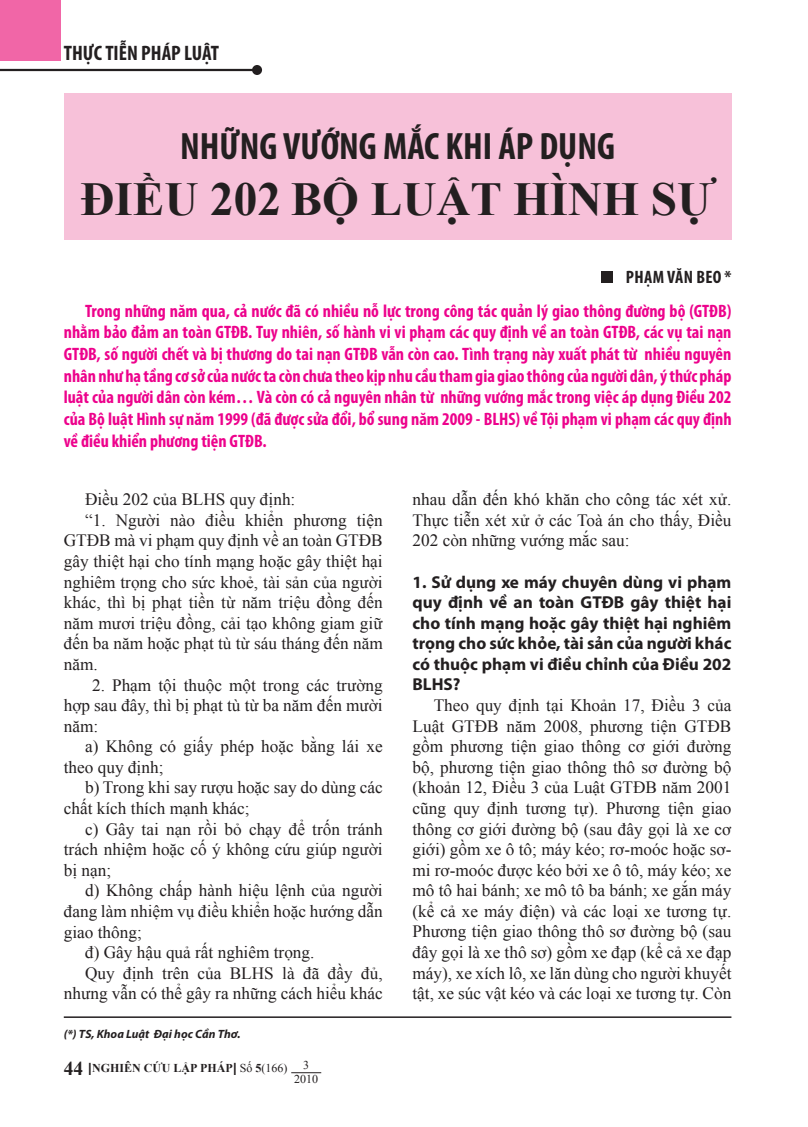
<style>
.page{position:relative;width:808px;height:1127px;background:#fff}
.page>*{position:absolute;margin:0;border:0;box-sizing:border-box;transform-origin:0 0}
.t1{font:700 47.25px "Times New Roman";color:#231f20}
.t2{font:700 condensed 38.25px "Myriad Pro";color:#231f20}
.t3{font:700 condensed 21px "Myriad Pro";color:#231f20}
.t4{font:700 condensed 18px/21.6px "Myriad Pro";color:#ed028c;text-align:justify}
.t5{font:700 condensed 18px "Myriad Pro";letter-spacing:.02em;color:#231f20}
.t6{font:17.25px/20.5px "Times New Roman";color:#231f20;text-align:justify}
.t7{font:700 17.25px/20.5px "Myriad Pro";color:#231f20;text-align:justify}
.t8{font:700 12px "Times New Roman";color:#231f20}
.t9{font:italic 700 12px "Myriad Pro";color:#231f20}
.t10{font:12px/14.4px "Times New Roman";color:#231f20;text-align:center}
.s1{font-size:19.5px}
.s2{font-family:"Myriad Pro";font-weight:400;font-size:18px}
.s3{font-weight:400}
</style>
<div class="page">
<hr style="left:291px;top:1072px;width:30px;height:1px;background:#231f20">
<hr style="left:0;top:69px;width:257px;height:2px;background:#231f20">
<div style="left:252px;top:65px;width:10px;height:10px;background:#231f20;border-radius:50%"></div>
<div style="left:0;top:0;width:60px;height:60px;background:#f166a7"></div>
<hr style="left:64px;top:1016px;width:667px;height:2px;background:#231f20">
<div style="left:601px;top:271px;width:11px;height:12px;background:#231f20"></div>
<div style="left:64px;top:94px;width:667px;height:146px;background:#f7c1d9"></div>
<p class="t3" style="left:64px;top:40px;width:157px">THỰC TIỄN PHÁP LUẬT</p>
<h2 class="t2" style="left:180px;top:122px;width:436px">NHỮNG VƯỚNG MẮC KHI ÁP DỤNG</h2>
<h1 class="t1" style="left:80px;top:166px;width:636px">ĐIỀU 202 BỘ LUẬT HÌNH SỰ</h1>
<p class="t5" style="left:626px;top:266px;width:19px">Phạm</p>
<p class="t5" style="left:667px;top:266px;width:66px">Văn Beo *</p>
<p class="t4" style="left:64px;top:300px;width:669px;text-indent:21px">Trong những năm qua, cả nước đã có nhiều nỗ lực trong công tác quản lý giao thông đường bộ (GTĐB) nhằm bảo đảm an toàn GTĐB. Tuy nhiên, số hành vi vi phạm các quy định về an toàn GTĐB, các vụ tai nạn GTĐB, số người chết và bị thương do tai nạn GTĐB vẫn còn cao. Tình trạng này xuất phát từ nhiều nguyên nhân như hạ tầng cơ sở của nước ta còn chưa theo kịp nhu cầu tham gia giao thông của người dân, ý thức pháp luật của người dân còn kém… Và còn có cả nguyên nhân từ những vướng mắc trong việc áp dụng Điều 202 của Bộ luật Hình sự năm 1999 (đã được sửa đổi, bổ sung năm 2009 - BLHS) về Tội phạm vi phạm các quy định về điều khiển phương tiện GTĐB.</p>
<p class="t6" style="left:85px;top:489px;width:212px">Điều 202 của BLHS quy định:</p>
<p class="t6" style="left:85px;top:509px;width:299px">“1. Người nào điều khiển phương tiện</p>
<p class="t6" style="left:64px;top:530px;width:320px">GTĐB mà vi phạm quy định về an toàn GTĐB</p>
<p class="t6" style="left:64px;top:551px;width:320px">gây thiệt hại cho tính mạng hoặc gây thiệt hại</p>
<p class="t6" style="left:64px;top:571px;width:320px">nghiêm trọng cho sức khoẻ, tài sản của người</p>
<p class="t6" style="left:64px;top:592px;width:320px">khác, thì bị phạt tiền từ năm triệu đồng đến</p>
<p class="t6" style="left:64px;top:612px;width:320px">năm mươi triệu đồng, cải tạo không giam giữ</p>
<p class="t6" style="left:64px;top:633px;width:320px">đến ba năm hoặc phạt tù từ sáu tháng đến năm</p>
<p class="t6" style="left:64px;top:654px;width:36px">năm.</p>
<p class="t6" style="left:64px;top:674px;width:320px;text-indent:28px">2. Phạm tội thuộc một trong các trường hợp sau đây, thì bị phạt tù từ ba năm đến mười năm:</p>
<p class="t6" style="left:64px;top:736px;width:320px;text-indent:21px">a) Không có giấy phép hoặc bằng lái xe theo quy định;</p>
<p class="t6" style="left:64px;top:777px;width:320px;text-indent:21px">b) Trong khi say rượu hoặc say do dùng các chất kích thích mạnh khác;</p>
<p class="t6" style="left:64px;top:818px;width:320px;text-indent:21px">c) Gây tai nạn rồi bỏ chạy để trốn tránh trách nhiệm hoặc cố ý không cứu giúp người bị nạn;</p>
<p class="t6" style="left:85px;top:880px;width:299px">d) Không chấp hành hiệu lệnh của người</p>
<p class="t6" style="left:64px;top:900px;width:320px">đang làm nhiệm vụ điều khiển hoặc hướng dẫn</p>
<p class="t6" style="left:64px;top:921px;width:80px">giao thông;</p>
<p class="t6" style="left:85px;top:942px;width:231px">đ) Gây hậu quả rất nghiêm trọng.</p>
<p class="t6" style="left:85px;top:962px;width:299px">Quy định trên của BLHS là đã đầy đủ,</p>
<p class="t6" style="left:64px;top:983px;width:320px">nhưng vẫn có thể gây ra những cách hiểu khác</p>
<p class="t9" style="left:64px;top:1026px;width:178px">(*) TS, Khoa Luật Đại học Cần Thơ.</p>
<p class="t8" style="left:64px;top:1060px;width:225px"><span class="s1">44</span> <span class="s2">I</span>NGHIÊN CỨU LẬP PHÁP<span class="s2">I</span> <span class="s3">Số</span> 5<span class="s3">(166)</span></p>
<p class="t10" style="left:294px;top:1057px;width:25px">3<br>2010</p>
<p class="t6" style="left:412px;top:489px;width:320px">nhau dẫn đến khó khăn cho công tác xét xử.<br>Thực tiễn xét xử ở các Toà án cho thấy, Điều 202 còn những vướng mắc sau:</p>
<p class="t7" style="left:412px;top:571px;width:320px">1. Sử dụng xe máy chuyên dùng vi phạm quy định về an toàn GTĐB gây thiệt hại cho tính mạng hoặc gây thiệt hại nghiêm trọng cho sức khỏe, tài sản của người khác có thuộc phạm vi điều chỉnh của Điều 202<br>BLHS?</p>
<p class="t6" style="left:412px;top:695px;width:320px;text-indent:21px">Theo quy định tại Khoản 17, Điều 3 của Luật GTĐB năm 2008, phương tiện GTĐB gồm phương tiện giao thông cơ giới đường bộ, phương tiện giao thông thô sơ đường bộ (khoản 12, Điều 3 của Luật GTĐB năm 2001 cũng quy định tương tự). Phương tiện giao thông cơ giới đường bộ (sau đây gọi là xe cơ giới) gồm xe ô tô; máy kéo; rơ-moóc hoặc sơ&shy;mi rơ-moóc được kéo bởi xe ô tô, máy kéo; xe mô tô hai bánh; xe mô tô ba bánh; xe gắn máy (kể cả xe máy điện) và các loại xe tương tự.<br>Phương tiện giao thông thô sơ đường bộ (sau đây gọi là xe thô sơ) gồm xe đạp (kể cả xe đạp máy), xe xích lô, xe lăn dùng cho người khuyết tật, xe súc vật kéo và các loại xe tương tự. Còn</p>
</div>
